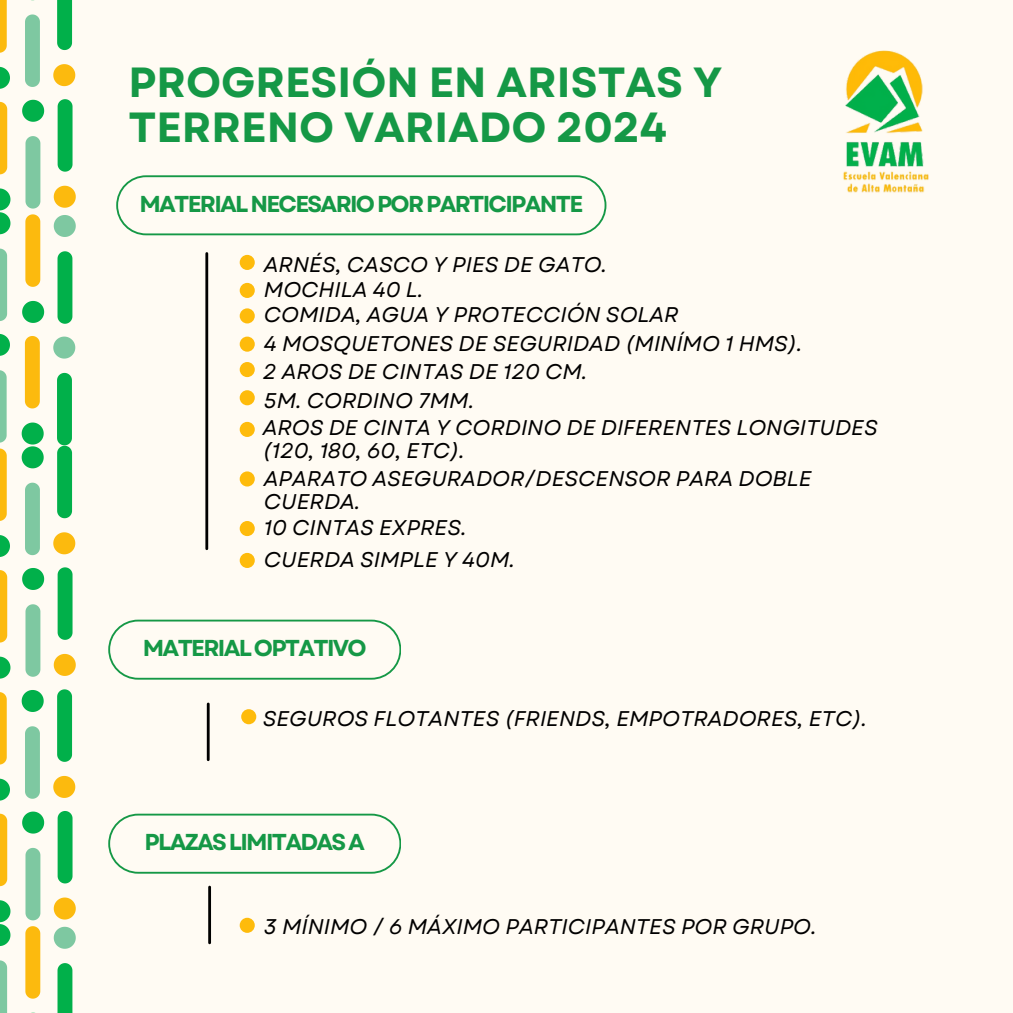
<style>
.page{position:relative;width:1013px;height:1013px;background:#fff}
.page>*{position:absolute;margin:0;border:0;box-sizing:border-box;transform-origin:0 0}
.t1{font:700 42.12px/45px "Garet";color:#159846}
.t2{font:700 23px "Garet";letter-spacing:-.075em;color:#159846}
.t3{font:italic 21.25px/27.9px "Garet";color:#000}
</style>
<div class="page">
<div style="left:0;top:0;width:1012px;height:1012px;background:#fffbf3"></div>
<svg style="left:0;top:102px;width:7px;height:72px"></svg>
<svg style="left:25px;top:136px;width:15px;height:72px"></svg>
<svg style="left:58px;top:99px;width:15px;height:73px"></svg>
<svg style="left:22px;top:100px;width:22px;height:22px"></svg>
<svg style="left:54px;top:186px;width:22px;height:22px"></svg>
<svg style="left:0;top:0;width:7px;height:53px"></svg>
<svg style="left:0;top:67px;width:10px;height:22px"></svg>
<svg style="left:25px;top:14px;width:15px;height:73px"></svg>
<svg style="left:57px;top:0;width:15px;height:50px"></svg>
<svg style="left:53px;top:64px;width:22px;height:22px"></svg>
<svg style="left:25px;top:336px;width:15px;height:72px"></svg>
<svg style="left:53px;top:336px;width:22px;height:22px"></svg>
<svg style="left:0;top:370px;width:7px;height:72px"></svg>
<svg style="left:0;top:334px;width:10px;height:22px"></svg>
<svg style="left:57px;top:251px;width:15px;height:73px"></svg>
<svg style="left:25px;top:214px;width:15px;height:73px"></svg>
<svg style="left:54px;top:215px;width:22px;height:22px"></svg>
<svg style="left:22px;top:301px;width:22px;height:22px"></svg>
<svg style="left:0;top:248px;width:7px;height:73px"></svg>
<svg style="left:0;top:188px;width:10px;height:46px"></svg>
<svg style="left:0;top:570px;width:7px;height:72px"></svg>
<svg style="left:0;top:656px;width:10px;height:22px"></svg>
<svg style="left:25px;top:604px;width:15px;height:72px"></svg>
<svg style="left:58px;top:567px;width:15px;height:73px"></svg>
<svg style="left:22px;top:568px;width:22px;height:22px"></svg>
<svg style="left:54px;top:654px;width:22px;height:22px"></svg>
<svg style="left:0;top:448px;width:7px;height:73px"></svg>
<svg style="left:0;top:535px;width:10px;height:22px"></svg>
<svg style="left:25px;top:482px;width:15px;height:73px"></svg>
<svg style="left:57px;top:373px;width:15px;height:145px;background:#0db352"></svg>
<svg style="left:22px;top:422px;width:22px;height:46px"></svg>
<svg style="left:53px;top:532px;width:22px;height:22px"></svg>
<img style="left:843px;top:50px;width:86px;height:143px">
<svg style="left:116px;top:175px;width:490px;height:60px"></svg>
<hr style="left:205px;top:253px;width:3px;height:295px;background:#000">
<svg style="left:0;top:813px;width:7px;height:73px"></svg>
<svg style="left:25px;top:847px;width:15px;height:73px"></svg>
<svg style="left:58px;top:811px;width:15px;height:72px"></svg>
<svg style="left:22px;top:811px;width:22px;height:22px"></svg>
<svg style="left:54px;top:897px;width:22px;height:22px"></svg>
<svg style="left:0;top:692px;width:7px;height:72px"></svg>
<svg style="left:0;top:778px;width:10px;height:22px"></svg>
<svg style="left:25px;top:726px;width:15px;height:72px"></svg>
<svg style="left:57px;top:689px;width:15px;height:72px"></svg>
<svg style="left:22px;top:690px;width:22px;height:22px"></svg>
<svg style="left:53px;top:776px;width:22px;height:22px"></svg>
<svg style="left:57px;top:963px;width:15px;height:49px"></svg>
<svg style="left:25px;top:926px;width:15px;height:72px"></svg>
<svg style="left:54px;top:926px;width:22px;height:22px"></svg>
<svg style="left:22px;top:1012px;width:22px;height:1px"></svg>
<svg style="left:0;top:960px;width:7px;height:52px"></svg>
<svg style="left:0;top:900px;width:10px;height:46px"></svg>
<div style="left:240px;top:255px;width:15px;height:15px;background:#febb0b;border-radius:50%"></div>
<div style="left:240px;top:283px;width:15px;height:15px;background:#febb0b;border-radius:50%"></div>
<div style="left:240px;top:308px;width:15px;height:15px;background:#febb0b;border-radius:50%"></div>
<div style="left:240px;top:336px;width:15px;height:16px;background:#febb0b;border-radius:50%"></div>
<div style="left:240px;top:362px;width:15px;height:15px;background:#febb0b;border-radius:50%"></div>
<div style="left:240px;top:390px;width:15px;height:15px;background:#febb0b;border-radius:50%"></div>
<div style="left:240px;top:422px;width:15px;height:15px;background:#febb0b;border-radius:50%"></div>
<div style="left:240px;top:471px;width:15px;height:15px;background:#febb0b;border-radius:50%"></div>
<div style="left:240px;top:521px;width:15px;height:15px;background:#febb0b;border-radius:50%"></div>
<div style="left:240px;top:553px;width:15px;height:15px;background:#febb0b;border-radius:50%"></div>
<svg style="left:108px;top:619px;width:293px;height:60px"></svg>
<div style="left:241px;top:709px;width:15px;height:15px;background:#febb0b;border-radius:50%"></div>
<hr style="left:207px;top:704px;width:3px;height:55px;background:#000">
<svg style="left:108px;top:813px;width:293px;height:60px"></svg>
<hr style="left:208px;top:887px;width:3px;height:55px;background:#000">
<div style="left:240px;top:917px;width:15px;height:15px;background:#febb0b;border-radius:50%"></div>
<p class="t1" style="left:128px;top:60px;width:595px">PROGRESIÓN EN ARISTAS Y<br>TERRENO VARIADO 2024</p>
<p class="t2" style="left:139px;top:187px;width:445px">MATERIAL NECESARIO POR PARTICIPANTE</p>
<p class="t3" style="left:264px;top:250px;width:344px">ARNÉS, CASCO Y PIES DE GATO.</p>
<p class="t3" style="left:264px;top:276px;width:161px">MOCHILA 40 L.</p>
<p class="t3" style="left:264px;top:301px;width:416px">COMIDA, AGUA Y PROTECCIÓN SOLAR</p>
<p class="t3" style="left:264px;top:330px;width:540px">4 MOSQUETONES DE SEGURIDAD (MINÍMO 1 HMS).</p>
<p class="t3" style="left:263px;top:358px;width:616px">2 AROS DE CINTAS DE 120 CM.<br>5M. CORDINO 7MM.<br>AROS DE CINTA Y CORDINO DE DIFERENTES LONGITUDES</p>
<p class="t3" style="left:263px;top:436px;width:203px">(120, 180, 60, ETC).</p>
<p class="t3" style="left:264px;top:467px;width:549px;line-height:22.5px">APARATO ASEGURADOR/DESCENSOR PARA DOBLE<br>CUERDA.</p>
<p class="t3" style="left:264px;top:514px;width:204px">10 CINTAS EXPRES.</p>
<p class="t3" style="left:264px;top:545px;width:252px">CUERDA SIMPLE Y 40M.</p>
<p class="t2" style="left:143px;top:631px;width:225px">MATERIAL OPTATIVO</p>
<h1 class="t3" style="left:263px;top:704px;width:605px">SEGUROS FLOTANTES (FRIENDS, EMPOTRADORES, ETC).</h1>
<h2 class="t2" style="left:145px;top:825px;width:222px">PLAZAS LIMITADAS A</h2>
<p class="t3" style="left:264px;top:913px;width:554px">3 MÍNIMO / 6 MÁXIMO PARTICIPANTES POR GRUPO.</p>
</div>
